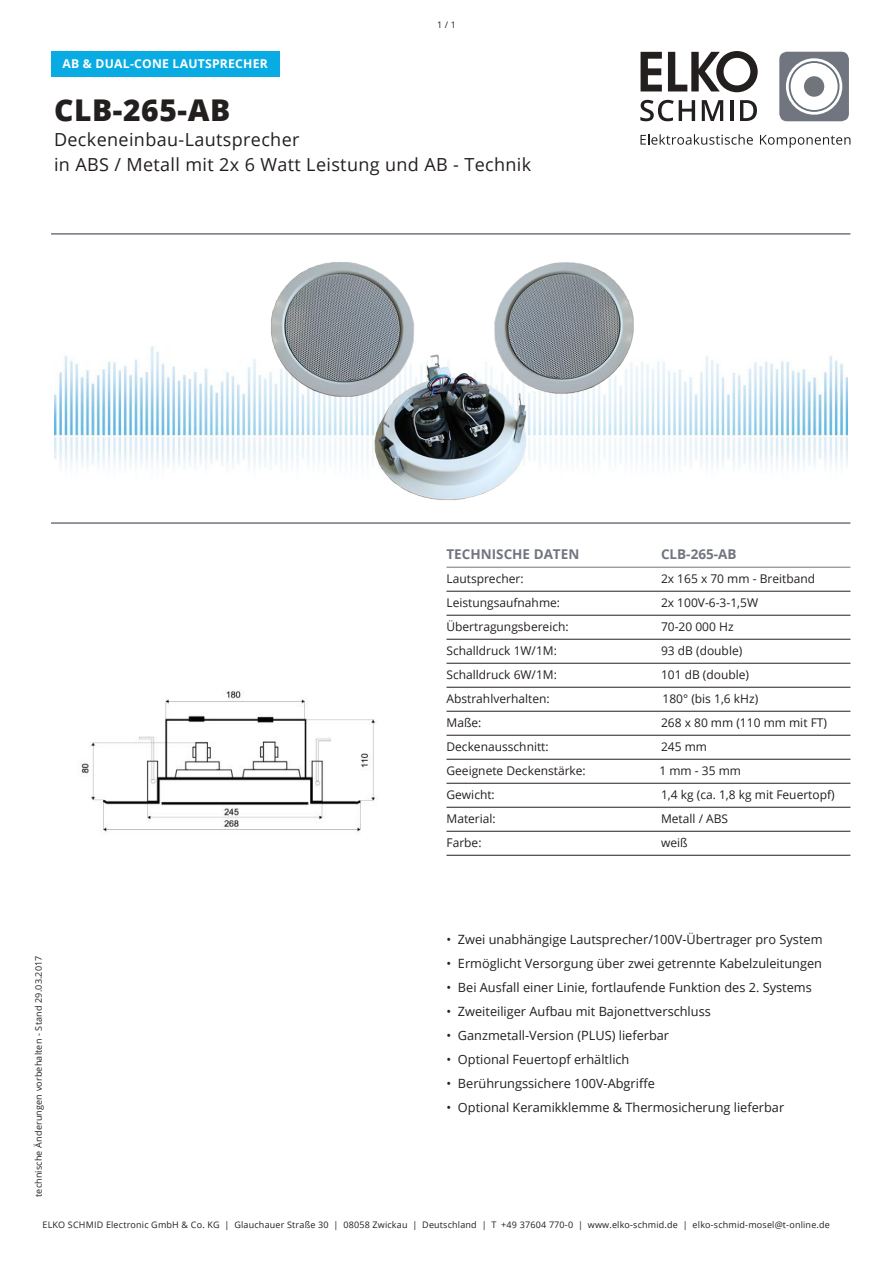
<style>
.page{position:relative;width:893px;height:1263px;background:#fff}
.page>*{position:absolute;margin:0;border:0;box-sizing:border-box;transform-origin:0 0}
.t1{font:800 30px "Open Sans";letter-spacing:.02em;color:#241f1f}
.t2{font:18px/24.6px "Open Sans";letter-spacing:.02em;color:#241f1f}
.t3{font:700 13.5px "Open Sans";color:#71757f}
.t4{font:12.75px "Open Sans";color:#241f1f}
.t5{font:700 12.15px "Open Sans";letter-spacing:.02em;color:#fff}
.t6{font:12px "Open Sans";color:#241f1f}
.t7{font:9px "Open Sans";letter-spacing:.02em;color:#241f1f}
</style>
<div class="page">
<svg style="left:641px;top:51px;width:117px;height:41px"></svg>
<svg style="left:779px;top:52px;width:70px;height:69px"></svg>
<div style="left:804px;top:76px;width:20px;height:21px;background:#71757b;border-radius:50%"></div>
<svg style="left:640px;top:134px;width:113px;height:11px"></svg>
<svg style="left:760px;top:135px;width:90px;height:13px"></svg>
<svg style="left:640px;top:100px;width:55px;height:21px"></svg>
<svg style="left:702px;top:100px;width:21px;height:21px"></svg>
<hr style="left:730px;top:100px;width:3px;height:21px;background:#241f1f">
<svg style="left:740px;top:100px;width:17px;height:21px"></svg>
<hr style="left:446px;top:567px;width:404px;height:1px;background:#71757f">
<hr style="left:446px;top:591px;width:404px;height:1px;background:#241f1f">
<hr style="left:446px;top:615px;width:404px;height:1px;background:#241f1f">
<hr style="left:446px;top:639px;width:404px;height:1px;background:#241f1f">
<hr style="left:446px;top:663px;width:404px;height:1px;background:#241f1f">
<hr style="left:446px;top:687px;width:404px;height:1px;background:#241f1f">
<hr style="left:446px;top:711px;width:404px;height:1px;background:#241f1f">
<hr style="left:446px;top:735px;width:404px;height:1px;background:#241f1f">
<hr style="left:446px;top:759px;width:404px;height:1px;background:#241f1f">
<hr style="left:446px;top:783px;width:404px;height:1px;background:#241f1f">
<hr style="left:446px;top:807px;width:404px;height:1px;background:#241f1f">
<hr style="left:446px;top:831px;width:404px;height:1px;background:#241f1f">
<hr style="left:446px;top:855px;width:404px;height:1px;background:#241f1f">
<div style="left:51px;top:51px;width:229px;height:26px;background:#09abe3"></div>
<img style="left:54px;top:346px;width:794px;height:123px">
<hr style="left:51px;top:233px;width:799px;height:2px;background:#71757f">
<hr style="left:51px;top:522px;width:799px;height:2px;background:#71757f">
<svg style="left:135px;top:306px;width:704px;height:188px"></svg>
<img style="left:81px;top:691px;width:294px;height:141px">
<img style="left:184px;top:233px;width:525px;height:267px">
<p class="t5" style="left:62px;top:55px;width:207px">AB &amp; DUAL-CONE LAUTSPRECHER</p>
<p class="t7" style="left:437px;top:19px;width:20px">1 / 1</p>
<h1 class="t1" style="left:54px;top:88px;width:178px">CLB-265-AB</h1>
<h2 class="t2" style="left:54px;top:127px;width:479px">Deckeneinbau-Lautsprecher<br>in ABS / Metall mit 2x 6 Watt Leistung und AB - Technik</h2>
<p class="t7" style="left:33px;top:1197px;width:243px;rotate:-90deg">technische Änderungen vorbehalten - Stand 29.03.2017</p>
<p class="t3" style="left:446px;top:545px;width:134px">TECHNISCHE DATEN</p>
<p class="t3" style="left:661px;top:545px;width:77px">CLB-265-AB</p>
<p class="t6" style="left:446px;top:571px;width:79px">Lautsprecher:</p>
<p class="t6" style="left:661px;top:571px;width:156px">2x 165 x 70 mm - Breitband</p>
<p class="t6" style="left:446px;top:595px;width:115px">Leistungsaufnahme:</p>
<p class="t6" style="left:661px;top:595px;width:99px">2x 100V-6-3-1,5W</p>
<p class="t6" style="left:446px;top:619px;width:124px">Übertragungsbereich:</p>
<p class="t6" style="left:661px;top:619px;width:74px">70-20 000 Hz</p>
<p class="t6" style="left:446px;top:643px;width:112px">Schalldruck 1W/1M:</p>
<p class="t6" style="left:661px;top:643px;width:83px">93 dB (double)</p>
<p class="t6" style="left:446px;top:667px;width:112px">Schalldruck 6W/1M:</p>
<p class="t6" style="left:661px;top:667px;width:90px">101 dB (double)</p>
<p class="t6" style="left:446px;top:691px;width:105px">Abstrahlverhalten:</p>
<p class="t6" style="left:662px;top:691px;width:97px">180° (bis 1,6 kHz)</p>
<p class="t6" style="left:446px;top:715px;width:36px">Maße:</p>
<p class="t6" style="left:661px;top:715px;width:168px">268 x 80 mm (110 mm mit FT)</p>
<p class="t6" style="left:446px;top:739px;width:104px">Deckenausschnitt:</p>
<p class="t6" style="left:661px;top:739px;width:48px">245 mm</p>
<p class="t6" style="left:446px;top:763px;width:141px">Geeignete Deckenstärke:</p>
<p class="t6" style="left:659px;top:763px;width:83px">1 mm - 35 mm</p>
<p class="t6" style="left:446px;top:787px;width:50px">Gewicht:</p>
<p class="t6" style="left:661px;top:787px;width:175px">1,4 kg (ca. 1,8 kg mit Feuertopf)</p>
<p class="t6" style="left:446px;top:811px;width:51px">Material:</p>
<p class="t6" style="left:661px;top:811px;width:69px">Metall / ABS</p>
<p class="t6" style="left:446px;top:835px;width:37px">Farbe:</p>
<p class="t6" style="left:661px;top:835px;width:28px">weiß</p>
<p class="t4" style="left:446px;top:931px;width:378px">• Zwei unabhängige Lautsprecher/100V-Übertrager pro System</p>
<p class="t4" style="left:446px;top:955px;width:377px">• Ermöglicht Versorgung über zwei getrennte Kabelzuleitungen</p>
<p class="t4" style="left:446px;top:979px;width:367px">• Bei Ausfall einer Linie, fortlaufende Funktion des 2. Systems</p>
<p class="t4" style="left:446px;top:1003px;width:266px">• Zweiteiliger Aufbau mit Bajonettverschluss</p>
<p class="t4" style="left:446px;top:1027px;width:224px">• Ganzmetall-Version (PLUS) lieferbar</p>
<p class="t4" style="left:446px;top:1051px;width:184px">• Optional Feuertopf erhältlich</p>
<p class="t4" style="left:446px;top:1075px;width:210px">• Berührungssichere 100V-Abgriffe</p>
<p class="t4" style="left:446px;top:1099px;width:339px">• Optional Keramikklemme &amp; Thermosicherung lieferbar</p>
<p class="t7" style="left:42px;top:1219px;width:789px">ELKO SCHMID Electronic GmbH &amp; Co. KG | Glauchauer Straße 30 | 08058 Zwickau | Deutschland | T +49 37604 770-0 | www.elko-schmid.de | elko-schmid-mosel@t-online.de</p>
</div>
